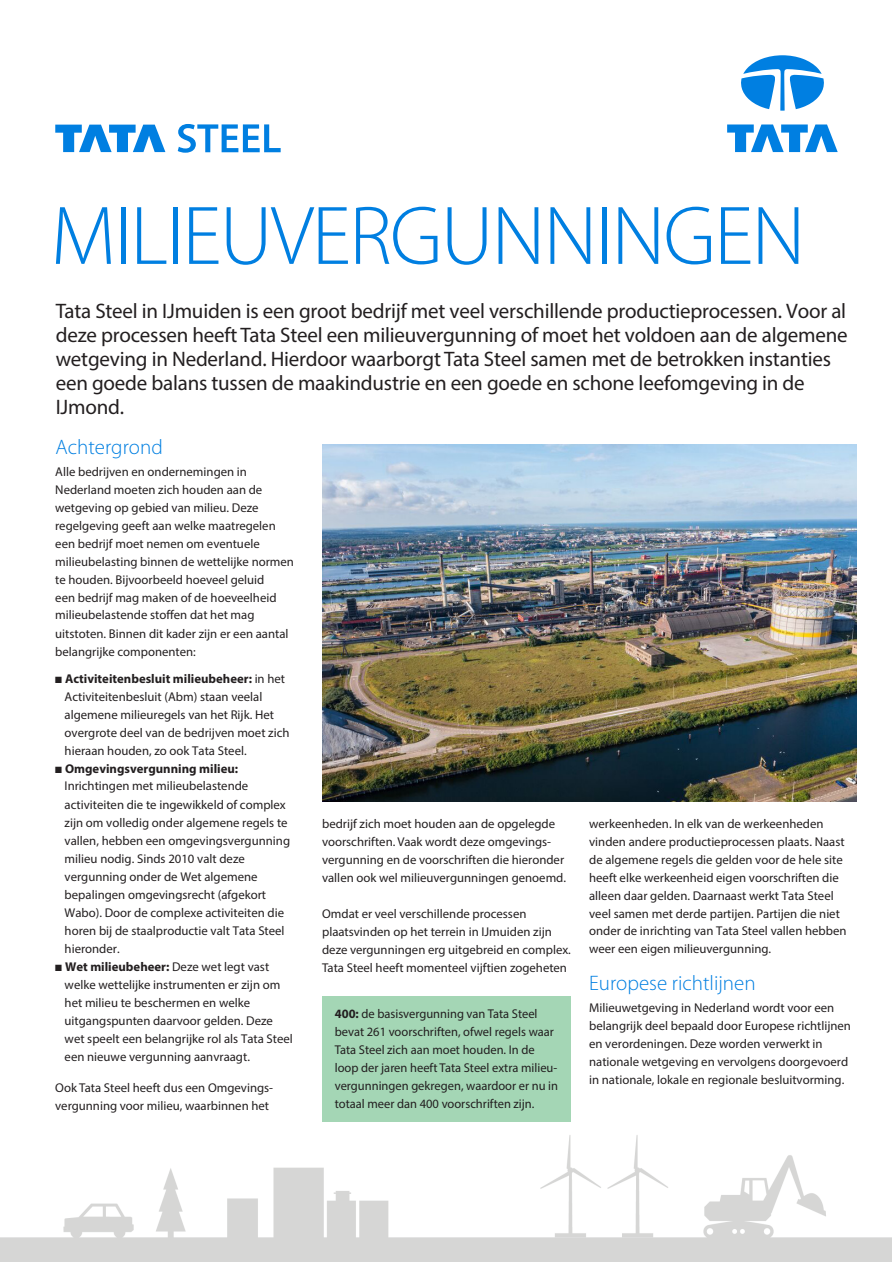
<style>
.page{position:relative;width:893px;height:1263px;background:#fff}
.page>*{position:absolute;margin:0;border:0;box-sizing:border-box;transform-origin:0 0}
.t1{font:300 84px "Myriad Pro";letter-spacing:-.02em;color:#007fe1}
.t2{font:21px/24px "Myriad Pro";letter-spacing:-.01em;color:#231f20}
.t3{font:300 21px "Myriad Pro";color:#007fe1}
.t4{font:12.75px/18px "Myriad Pro";color:#231f20}
.s1{font-weight:700}
</style>
<div class="page">
<svg style="left:741px;top:55px;width:83px;height:56px"></svg>
<svg style="left:727px;top:124px;width:111px;height:28px"></svg>
<svg style="left:55px;top:125px;width:110px;height:27px"></svg>
<svg style="left:178px;top:124px;width:103px;height:29px"></svg>
<img style="left:0;top:1135px;width:891px;height:126px">
<img style="left:322px;top:444px;width:534px;height:357px">
<div style="left:322px;top:996px;width:249px;height:125px;background:#a4d6b5"></div>
<p class="t1" style="left:51px;top:190px;width:756px">MILIEUVERGUNNINGEN</p>
<p class="t2" style="left:56px;top:299px;width:794px">Tata Steel in IJmuiden is een groot bedrijf met veel verschillende productieprocessen. Voor al deze processen heeft Tata Steel een milieuvergunning of moet het voldoen aan de algemene wetgeving in Nederland. Hierdoor waarborgt Tata Steel samen met de betrokken instanties een goede balans tussen de maakindustrie en een goede en schone leefomgeving in de IJmond.</p>
<p class="t3" style="left:56px;top:435px;width:109px">Achtergrond</p>
<p class="t4" style="left:55px;top:462px;width:240px">Alle bedrijven en ondernemingen in Nederland moeten zich houden aan de wetgeving op gebied van milieu. Deze regelgeving geeft aan welke maatregelen een bedrijf moet nemen om eventuele milieubelasting binnen de wettelijke normen te houden. Bijvoorbeeld hoeveel geluid<br>een bedrijf mag maken of de hoeveelheid milieubelastende stoffen dat het mag uitstoten. Binnen dit kader zijn er een aantal belangrijke componenten:</p>
<p class="t4" style="left:65px;top:669px;width:226px;text-indent:-9px">■ <span class="s1">Activiteitenbesluit milieubeheer:</span> in het Activiteitenbesluit (Abm) staan veelal algemene milieuregels van het Rijk. Het overgrote deel van de bedrijven moet zich hieraan houden, zo ook Tata Steel.</p>
<p class="t4" style="left:65px;top:759px;width:227px;text-indent:-9px">■ <span class="s1">Omgevingsvergunning milieu:<br></span>Inrichtingen met milieubelastende activiteiten die te ingewikkeld of complex zijn om volledig onder algemene regels te vallen, hebben een omgevingsvergunning milieu nodig. Sinds 2010 valt deze vergunning onder de Wet algemene bepalingen omgevingsrecht (afgekort Wabo). Door de complexe activiteiten die horen bij de staalproductie valt Tata Steel hieronder.</p>
<p class="t4" style="left:65px;top:957px;width:230px;text-indent:-9px">■ <span class="s1">Wet milieubeheer:</span> Deze wet legt vast welke wettelijke instrumenten er zijn om het milieu te beschermen en welke uitgangspunten daarvoor gelden. Deze wet speelt een belangrijke rol als Tata Steel een nieuwe vergunning aanvraagt.</p>
<p class="t4" style="left:55px;top:1079px;width:219px">Ook Tata Steel heeft dus een Omgevings&shy;vergunning voor milieu, waarbinnen het</p>
<p class="t4" style="left:322px;top:815px;width:245px">bedrijf zich moet houden aan de opgelegde voorschriften. Vaak wordt deze omgevings&shy;vergunning en de voorschriften die hieronder vallen ook wel milieuvergunningen genoemd.</p>
<p class="t4" style="left:322px;top:905px;width:250px">Omdat er veel verschillende processen plaatsvinden op het terrein in IJmuiden zijn deze vergunningen erg uitgebreid en complex.<br>Tata Steel heeft momenteel vijftien zogeheten</p>
<p class="t4" style="left:335px;top:1005px;width:225px"><span class="s1">400:</span> de basisvergunning van Tata Steel bevat 261 voorschriften, ofwel regels waar Tata Steel zich aan moet houden. In de loop der jaren heeft Tata Steel extra milieu&shy;vergunningen gekregen, waardoor er nu in totaal meer dan 400 voorschriften zijn.</p>
<p class="t4" style="left:589px;top:814px;width:259px">werkeenheden. In elk van de werkeenheden vinden andere productieprocessen plaats. Naast de algemene regels die gelden voor de hele site heeft elke werkeenheid eigen voorschriften die alleen daar gelden. Daarnaast werkt Tata Steel veel samen met derde partijen. Partijen die niet onder de inrichting van Tata Steel vallen hebben weer een eigen milieuvergunning.</p>
<p class="t3" style="left:589px;top:971px;width:168px">Europese richtlijnen</p>
<p class="t4" style="left:589px;top:999px;width:263px">Milieuwetgeving in Nederland wordt voor een belangrijk deel bepaald door Europese richtlijnen en verordeningen. Deze worden verwerkt in nationale wetgeving en vervolgens doorgevoerd in nationale, lokale en regionale besluitvorming.</p>
</div>
